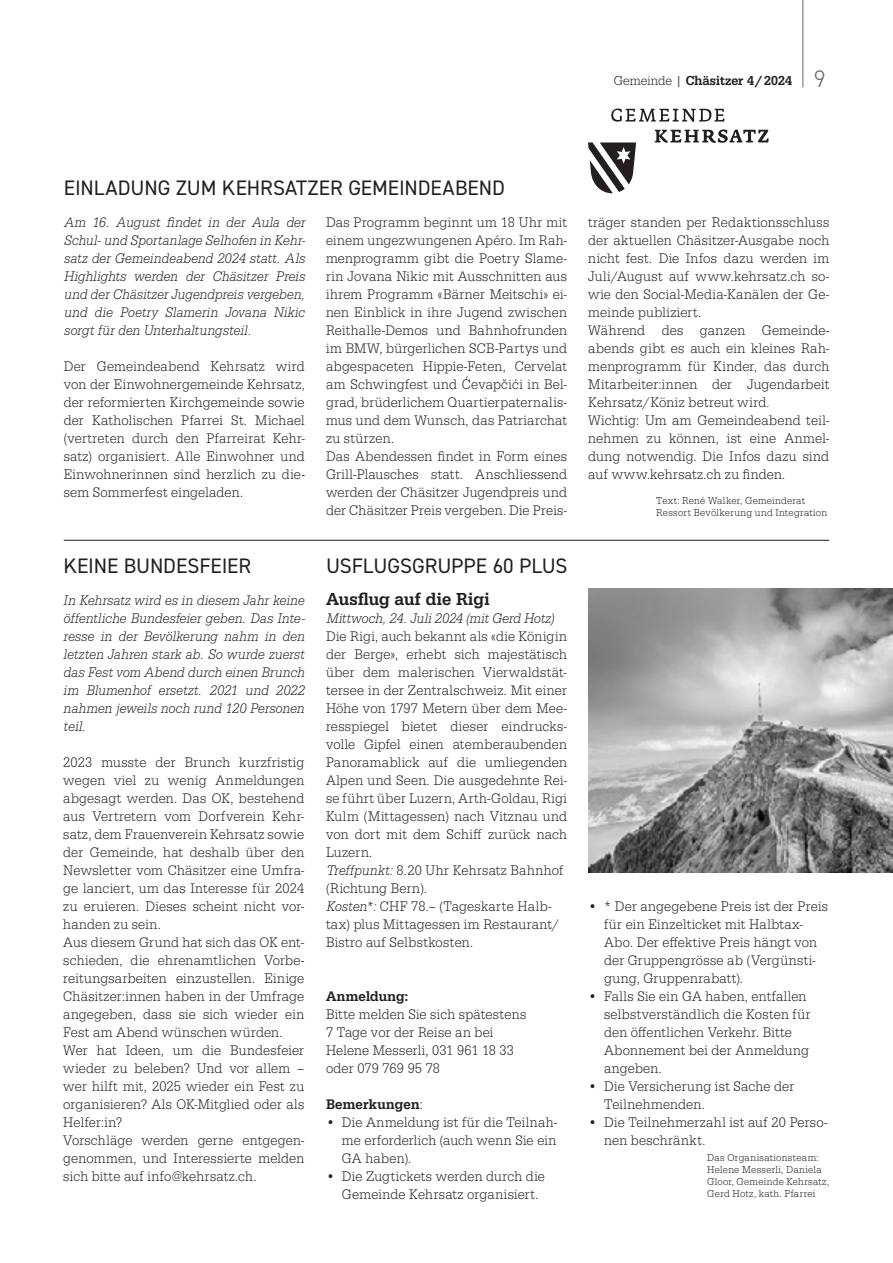
<style>
.page{position:relative;width:893px;height:1263px;background:#fff}
.page>*{position:absolute;margin:0;border:0;box-sizing:border-box;transform-origin:0 0}
.t1{font:21px "DIN2014";letter-spacing:-.005em;color:#231f20}
.t2{font:500 18px "Serifa";letter-spacing:.015em;color:#231f20;scale:.93 1}
.t3{font:300 14.4px/18px "Serifa";letter-spacing:.01em;color:#231f20;scale:.93 1}
.t4{font:italic 300 14.4px/18px "Serifa";letter-spacing:.01em;color:#231f20;text-align:justify;scale:.93 1}
.t5{font:500 14.4px "Serifa";letter-spacing:.015em;color:#231f20;scale:.93 1}
.t6{font:500 13.5px "Serifa";color:#231f20;scale:.93 1}
.t7{font:300 10.5px/12px "Serifa";letter-spacing:.02em;color:#231f20;scale:.93 1}
.s1{font-weight:300}
.s2{font-family:"DIN2014";font-weight:300;font-size:24px;color:#6c6d70}
.s3{font-style:italic}
</style>
<div class="page">
<hr style="left:802px;top:0;width:1px;height:87px;background:#6c6d70">
<svg style="left:611px;top:109px;width:113px;height:13px"></svg>
<svg style="left:655px;top:129px;width:114px;height:14px"></svg>
<svg style="left:588px;top:142px;width:48px;height:51px"></svg>
<img style="left:588px;top:588px;width:305px;height:284px">
<hr style="left:64px;top:540px;width:765px;height:1px;background:#231f20">
<p class="t6" style="left:614px;top:73px;width:229px"><span class="s1">Gemeinde |</span> Chäsitzer 4 / 2024 <span class="s2">9</span></p>
<h1 class="t1" style="left:64px;top:175px;width:442px">EINLADUNG ZUM KEHRSATZER GEMEINDEABEND</h1>
<p class="t4" style="left:64px;top:214px;width:261px">Am 16. August findet in der Aula der Schul- und Sportanlage Selhofen in Kehr&shy;satz der Gemeindeabend 2024 statt. Als Highlights werden der Chäsitzer Preis und der Chäsitzer Jugendpreis vergeben, und die Poetry Slamerin Jovana Nikic sorgt für den Unterhaltungsteil.</p>
<p class="t3" style="left:64px;top:357px;width:261px;text-align:justify">Der Gemeindeabend Kehrsatz wird von der Einwohnergemeinde Kehrsatz, der reformierten Kirchgemeinde sowie der Katholischen Pfarrei St. Michael (vertreten durch den Pfarreirat Kehr&shy;satz) organisiert. Alle Einwohner und Einwohnerinnen sind herzlich zu die&shy;sem Sommerfest eingeladen.</p>
<p class="t3" style="left:326px;top:213px;width:261px">Das Programm beginnt um 18 Uhr mit einem ungezwungenen Apéro. Im Rah&shy;menprogramm gibt die Poetry Slame&shy;rin Jovana Nikic mit Ausschnitten aus ihrem Programm «Bärner Meitschi» ei&shy;nen Einblick in ihre Jugend zwischen Reithalle-Demos und Bahnhofrunden im BMW, bürgerlichen SCB-Partys und abgespaceten Hippie-Feten, Cervelat am Schwingfest und Ćevapčići in Bel&shy;grad, brüderlichem Quartierpaternalis&shy;mus und dem Wunsch, das Patriarchat zu stürzen.<br>Das Abendessen findet in Form eines Grill-Plausches statt. Anschliessend werden der Chäsitzer Jugendpreis und der Chäsitzer Preis vergeben. Die Preis-</p>
<p class="t3" style="left:588px;top:213px;width:261px">träger standen per Redaktionsschluss der aktuellen Chäsitzer-Ausgabe noch nicht fest. Die Infos dazu werden im Juli/August auf www.kehrsatz.ch so&shy;wie den Social-Media-Kanälen der Ge&shy;meinde publiziert.<br>Während des ganzen Gemeinde&shy;abends gibt es auch ein kleines Rah&shy;menprogramm für Kinder, das durch Mitarbeiter:innen der Jugendarbeit Kehrsatz/Köniz betreut wird.<br>Wichtig: Um am Gemeindeabend teil&shy;nehmen zu können, ist eine Anmel&shy;dung notwendig. Die Infos dazu sind auf www.kehrsatz.ch zu finden.</p>
<p class="t7" style="left:656px;top:494px;width:185px">Text: René Walker, Gemeinderat<br>Ressort Bevölkerung und Integration</p>
<h1 class="t1" style="left:63px;top:553px;width:189px">KEINE BUNDESFEIER</h1>
<p class="t4" style="left:63px;top:592px;width:261px">In Kehrsatz wird es in diesem Jahr keine öffentliche Bundesfeier geben. Das Inte&shy;resse in der Bevölkerung nahm in den letzten Jahren stark ab. So wurde zuerst das Fest vom Abend durch einen Brunch im Blumenhof ersetzt. 2021 und 2022 nahmen jeweils noch rund 120 Personen teil.</p>
<p class="t3" style="left:63px;top:753px;width:261px">2023 musste der Brunch kurzfristig wegen viel zu wenig Anmeldungen abgesagt werden. Das OK, bestehend aus Vertretern vom Dorfverein Kehr&shy;satz, dem Frauenverein Kehrsatz sowie der Gemeinde, hat deshalb über den Newsletter vom Chäsitzer eine Umfra&shy;ge lanciert, um das Interesse für 2024 zu eruieren. Dieses scheint nicht vor&shy;handen zu sein.<br>Aus diesem Grund hat sich das OK ent&shy;schieden, die ehrenamtlichen Vorbe&shy;reitungsarbeiten einzustellen. Einige Chäsitzer:innen haben in der Umfrage angegeben, dass sie sich wieder ein Fest am Abend wünschen würden.<br>Wer hat Ideen, um die Bundesfeier wieder zu beleben? Und vor allem – wer hilft mit, 2025 wieder ein Fest zu organisieren? Als OK-Mitglied oder als Helfer:in?<br>Vorschläge werden gerne entgegen&shy;genommen, und Interessierte melden sich bitte auf info@kehrsatz.ch.</p>
<h1 class="t1" style="left:326px;top:553px;width:243px">USFLUGSGRUPPE 60 PLUS</h1>
<p class="t2" style="left:326px;top:588px;width:177px">Ausflug auf die Rigi</p>
<p class="t4" style="left:326px;top:610px;width:246px">Mittwoch, 24. Juli 2024 (mit Gerd Hotz)</p>
<p class="t3" style="left:326px;top:627px;width:261px">Die Rigi, auch bekannt als «die Königin der Berge», erhebt sich majestätisch über dem malerischen Vierwaldstät&shy;tersee in der Zentralschweiz. Mit einer Höhe von 1797 Metern über dem Mee&shy;resspiegel bietet dieser eindrucks&shy;volle Gipfel einen atemberaubenden Panoramablick auf die umliegenden Alpen und Seen. Die ausgedehnte Rei&shy;se führt über Luzern, Arth-Goldau, Rigi Kulm (Mittagessen) nach Vitznau und von dort mit dem Schiff zurück nach Luzern.<br><span class="s3">Treffpunkt:</span> 8.20 Uhr Kehrsatz Bahnhof (Richtung Bern).<br><span class="s3">Kosten*:</span> CHF 78.– (Tageskarte Halb&shy;tax) plus Mittagessen im Restaurant/ Bistro auf Selbstkosten.</p>
<p class="t5" style="left:326px;top:988px;width:90px">Anmeldung:</p>
<p class="t3" style="left:326px;top:1005px;width:217px">Bitte melden Sie sich spätestens<br>7 Tage vor der Reise an bei<br>Helene Messerli, 031 961 18 33 oder 079 769 95 78</p>
<p class="t5" style="left:326px;top:1096px;width:106px">Bemerkungen<span class="s1">:</span></p>
<p class="t3" style="left:342px;top:1113px;width:233px;text-align:justify;text-indent:-16px">• Die Anmeldung ist für die Teilnah&shy;me erforderlich (auch wenn Sie ein GA haben).</p>
<p class="t3" style="left:342px;top:1167px;width:220px;text-indent:-16px">• Die Zugtickets werden durch die<br>Gemeinde Kehrsatz organisiert.</p>
<p class="t3" style="left:604px;top:897px;width:242px;text-indent:-16px">• * Der angegebene Preis ist der Preis für ein Einzelticket mit Halbtax-<br>Abo. Der effektive Preis hängt von der Gruppengrösse ab (Vergünsti&shy;gung, Gruppenrabatt).</p>
<p class="t3" style="left:604px;top:987px;width:223px;text-indent:-16px">• Falls Sie ein GA haben, entfallen selbstverständlich die Kosten für den öffentlichen Verkehr. Bitte<br>Abonnement bei der Anmeldung angeben.</p>
<p class="t3" style="left:604px;top:1077px;width:206px;text-indent:-16px">• Die Versicherung ist Sache der<br>Teilnehmenden.</p>
<p class="t3" style="left:604px;top:1113px;width:242px;text-indent:-16px">• Die Teilnehmerzahl ist auf 20 Perso&shy;nen beschränkt.</p>
<p class="t7" style="left:707px;top:1152px;width:133px">Das Organisationsteam:<br>Helene Messerli, Daniela<br>Gloor, Gemeinde Kehrsatz,<br>Gerd Hotz, kath. Pfarrei</p>
</div>
